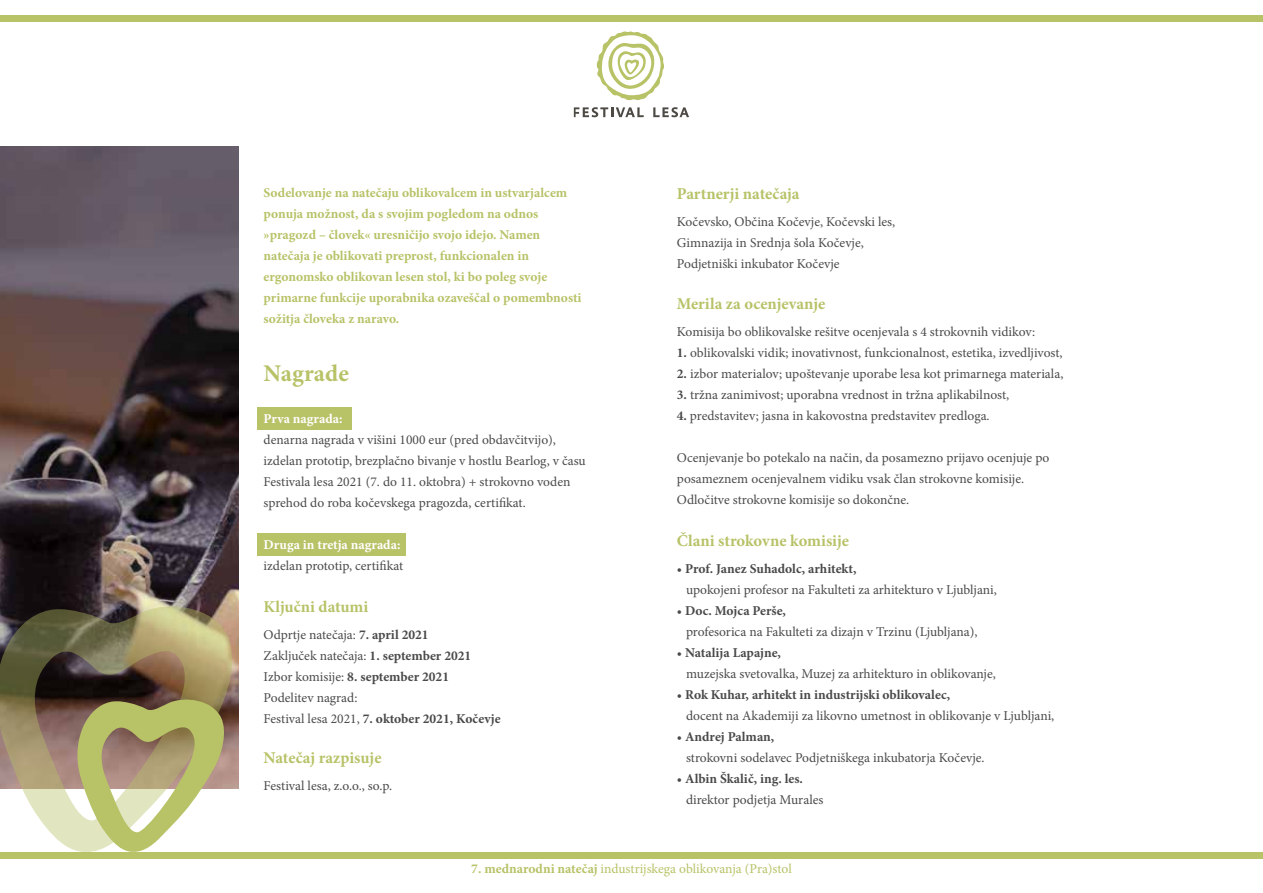
<style>
.page{position:relative;width:1263px;height:893px;background:#fff}
.page>*{position:absolute;margin:0;border:0;box-sizing:border-box;transform-origin:0 0}
.t1{font:700 24px "Minion Pro";letter-spacing:.005em;color:#b8c267}
.t2{font:700 16.5px "Minion Pro";color:#b8c267}
.t3{font:13.5px/21px "Minion Pro";color:#4a4a49}
.t4{font:700 13.5px/21px "Minion Pro";color:#b8c267}
.t5{font:13.5px "Minion Pro";letter-spacing:-.005em;color:#b8c266}
.t6{font:700 13.5px "Minion Pro";color:#fff}
.s1{font-weight:700}
</style>
<div class="page">
<img style="left:0;top:146px;width:239px;height:642px">
<div style="left:257px;top:533px;width:149px;height:22px;background:#b8c267"></div>
<div style="left:257px;top:408px;width:95px;height:22px;background:#b8c267"></div>
<div style="left:0;top:852px;width:1263px;height:7px;background:#b8c267"></div>
<div style="left:0;top:15px;width:1263px;height:7px;background:#b8c267"></div>
<svg style="left:0;top:605px;width:234px;height:247px;background:#a19977"></svg>
<svg style="left:597px;top:32px;width:67px;height:68px"></svg>
<svg style="left:574px;top:107px;width:70px;height:10px"></svg>
<svg style="left:653px;top:107px;width:36px;height:10px"></svg>
<p class="t4" style="left:264px;top:182px;width:319px">Sodelovanje na natečaju oblikovalcem in ustvarjalcem ponuja možnost, da s svojim pogledom na odnos »pragozd – človek« uresničijo svojo idejo. Namen natečaja je oblikovati preprost, funkcionalen in ergonomsko oblikovan lesen stol, ki bo poleg svoje primarne funkcije uporabnika ozaveščal o pomembnosti sožitja človeka z naravo.</p>
<h1 class="t1" style="left:264px;top:356px;width:87px">Nagrade</h1>
<p class="t6" style="left:264px;top:409px;width:81px">Prva nagrada:</p>
<p class="t3" style="left:264px;top:429px;width:324px">denarna nagrada v višini 1000 eur (pred obdavčitvijo), izdelan prototip, brezplačno bivanje v hostlu Bearlog, v času Festivala lesa 2021 (7. do 11. oktobra) + strokovno voden sprehod do roba kočevskega pragozda, certifikat.</p>
<p class="t6" style="left:264px;top:535px;width:138px">Druga in tretja nagrada:</p>
<p class="t3" style="left:264px;top:555px;width:141px">izdelan prototip, certifikat</p>
<p class="t2" style="left:264px;top:595px;width:106px">Ključni datumi</p>
<p class="t3" style="left:264px;top:624px;width:238px">Odprtje natečaja: <span class="s1">7. april 2021<br></span>Zaključek natečaja: <span class="s1">1. september 2021<br></span>Izbor komisije: <span class="s1">8. september 2021<br></span>Podelitev nagrad:<br>Festival lesa 2021, <span class="s1">7. oktober 2021, Kočevje</span></p>
<p class="t2" style="left:264px;top:746px;width:119px">Natečaj razpisuje</p>
<p class="t3" style="left:264px;top:776px;width:130px">Festival lesa, z.o.o., so.p.</p>
<p class="t2" style="left:677px;top:182px;width:124px">Partnerji natečaja</p>
<p class="t3" style="left:677px;top:211px;width:220px">Kočevsko, Občina Kočevje, Kočevski les,<br>Gimnazija in Srednja šola Kočevje,<br>Podjetniški inkubator Kočevje</p>
<p class="t2" style="left:677px;top:292px;width:150px">Merila za ocenjevanje</p>
<p class="t3" style="left:677px;top:321px;width:360px">Komisija bo oblikovalske rešitve ocenjevala s 4 strokovnih vidikov:</p>
<p class="t3" style="left:677px;top:342px;width:387px"><span class="s1">1.</span> oblikovalski vidik; inovativnost, funkcionalnost, estetika, izvedljivost,</p>
<p class="t3" style="left:677px;top:363px;width:388px"><span class="s1">2.</span> izbor materialov; upoštevanje uporabe lesa kot primarnega materiala,</p>
<p class="t3" style="left:677px;top:384px;width:334px"><span class="s1">3.</span> tržna zanimivost; uporabna vrednost in tržna aplikabilnost,</p>
<p class="t3" style="left:677px;top:405px;width:314px"><span class="s1">4.</span> predstavitev; jasna in kakovostna predstavitev predloga.</p>
<p class="t3" style="left:677px;top:447px;width:374px">Ocenjevanje bo potekalo na način, da posamezno prijavo ocenjuje po posameznem ocenjevalnem vidiku vsak član strokovne komisije.<br>Odločitve strokovne komisije so dokončne.</p>
<p class="t2" style="left:677px;top:529px;width:174px">Člani strokovne komisije</p>
<p class="t3" style="left:686px;top:558px;width:312px;text-indent:-9px">• <span class="s1">Prof. Janez Suhadolc, arhitekt,<br></span>upokojeni profesor na Fakulteti za arhitekturo v Ljubljani,</p>
<p class="t3" style="left:686px;top:600px;width:293px;text-indent:-9px">• <span class="s1">Doc. Mojca Perše,<br></span>profesorica na Fakulteti za dizajn v Trzinu (Ljubljana),</p>
<p class="t3" style="left:686px;top:642px;width:311px;text-indent:-9px">• <span class="s1">Natalija Lapajne,<br></span>muzejska svetovalka, Muzej za arhitekturo in oblikovanje,</p>
<p class="t3" style="left:686px;top:684px;width:370px;text-indent:-9px">• <span class="s1">Rok Kuhar, arhitekt in industrijski oblikovalec,<br></span>docent na Akademiji za likovno umetnost in oblikovanje v Ljubljani,</p>
<p class="t3" style="left:686px;top:726px;width:300px;text-indent:-9px">• <span class="s1">Andrej Palman,<br></span>strokovni sodelavec Podjetniškega inkubatorja Kočevje.</p>
<p class="t3" style="left:686px;top:768px;width:139px;text-indent:-9px">• <span class="s1">Albin Škalič, ing. les. </span>direktor podjetja Murales</p>
<p class="t5" style="left:471px;top:860px;width:322px"><span class="s1">7. mednarodni natečaj</span> industrijskega oblikovanja (Pra)stol</p>
</div>
